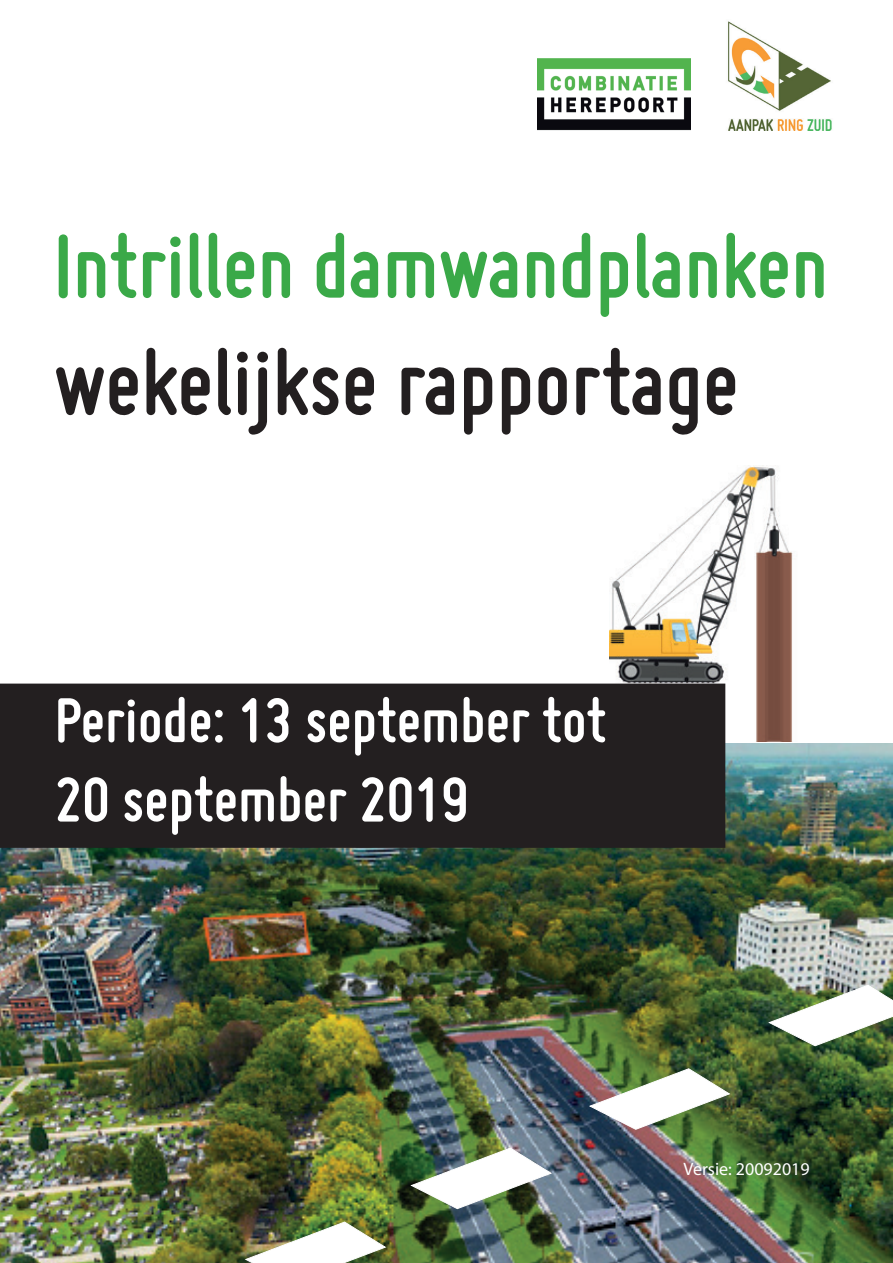
<style>
.page{position:relative;width:893px;height:1263px;background:#fff}
.page>*{position:absolute;margin:0;border:0;box-sizing:border-box;transform-origin:0 0}
.t1{font:700 97.5px "Miso";color:#231f20}
.t2{font:700 94.5px "Miso";color:#3aa948}
.t3{font:700 66px/79.2px "Miso";color:#fff}
.t4{font:18px "Myriad Pro";color:#fff}
</style>
<div class="page">
<img style="left:0;top:743px;width:893px;height:520px">
<img style="left:609px;top:466px;width:184px;height:275px">
<img style="left:768px;top:984px;width:125px;height:62px">
<img style="left:410px;top:1147px;width:142px;height:62px">
<img style="left:244px;top:1221px;width:143px;height:42px">
<img style="left:589px;top:1068px;width:142px;height:62px">
<div style="left:0;top:684px;width:725px;height:164px;background:#231f20"></div>
<img style="left:538px;top:58px;width:152px;height:73px">
<img style="left:728px;top:21px;width:104px;height:110px">
<h2 class="t2" style="left:54px;top:213px;width:776px">Intrillen damwandplanken</h2>
<h1 class="t1" style="left:54px;top:327px;width:686px">wekelijkse rapportage</h1>
<p class="t3" style="left:55px;top:680px;width:553px">Periode: 13 september tot<br>20 september 2019</p>
<p class="t4" style="left:684px;top:1158px;width:128px">Versie: 20092019</p>
</div>
